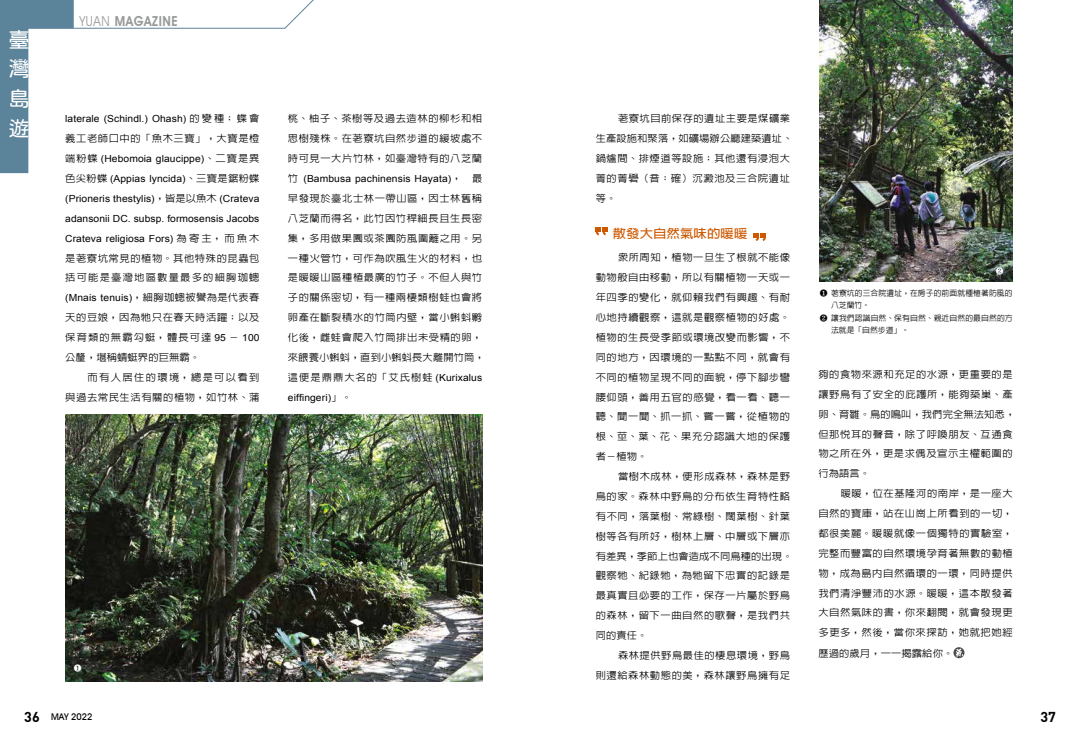
<style>
.page{position:relative;width:1078px;height:738px;background:#fff}
.page>*{position:absolute;margin:0;border:0;box-sizing:border-box;transform-origin:0 0}
.t1{font:21.3px/29.8px "jf openhuninn 1.1";color:#fff;text-align:justify}
.t2{font:700 14.2px "DIN";color:#000}
.t3{font:600 13.8px "Avant Garde IT Cby BT";letter-spacing:.05em;color:#989999;scale:.9 1}
.t4{font:700 12.1px "AR Hei B5";color:#cd5800;scale:1.11 1}
.t5{font:500 9.8px/19.8px "AR Hei B5";letter-spacing:.055em;color:#000;text-align:justify;scale:1.05 1}
.t6{font:9.8px/19.8px "Arial";letter-spacing:.01em;color:#000;text-align:justify;scale:1.05 1}
.t7{font:500 9.8px/19.8px "AR Hei B5";letter-spacing:.12em;color:#000;scale:1.05 1}
.t8{font:500 9.2px "Avant Garde IT Cby BT";color:#000}
.t9{font:500 7.8px "AR Hei B5";letter-spacing:.015em;color:#000}
.t10{font:7.8px "Koz Min Pr 6 N";color:#fff}
.s1{font-weight:400}
.s2{font-family:"AR Hei B5";font-weight:500}
.s3{font-family:"Arial";font-weight:400}
.s4{font-family:"Koz Min Pr 6 N";font-weight:400}
.s5{font-family:"DIN";font-weight:700;font-size:14.2px}
</style>
<div class="page">
<svg style="left:953px;top:646px;width:11px;height:11px"></svg>
<svg style="left:955px;top:648px;width:8px;height:8px"></svg>
<img style="left:65px;top:414px;width:417px;height:266px">
<img style="left:819px;top:0;width:193px;height:281px">
<svg style="left:753px;top:233px;width:13px;height:8px"></svg>
<svg style="left:595px;top:227px;width:13px;height:9px"></svg>
<svg style="left:0;top:0;width:314px;height:173px"></svg>
<h1 class="t1" style="left:9px;top:24px;width:22px">臺灣島遊</h1>
<h3 class="t3" style="left:79px;top:13px;width:111px"><span class="s1">YUAN</span> MAGAZINE</h3>
<p class="t6" style="left:65px;top:109px;width:186px">laterale (Schindl.) Ohash) <span class="s2">的變種；蝶會</span></p>
<p class="t5" style="left:65px;top:128px;width:186px">義工老師口中的「魚木三寶」，大寶是橙</p>
<p class="t6" style="left:65px;top:149px;width:186px"><span class="s2">端粉蝶</span> (Hebomoia glaucippe)<span class="s2">、二寶是異色尖粉蝶</span> (Appias lyncida)<span class="s2">、三寶是鋸粉蝶</span>(Prioneris thestylis)<span class="s2">，皆是以魚木</span> (Crateva adansonii DC. subsp. formosensis Jacobs Crateva religiosa Fors) <span class="s2">為寄主，而魚木</span></p>
<p class="t7" style="left:65px;top:248px;width:186px">是荖寮坑常見的植物。其他特殊的昆蟲包括可能是臺灣地區數量最多的細胸珈蟌</p>
<p class="t6" style="left:65px;top:288px;width:186px">(Mnais tenuis)<span class="s2">，細胸珈蟌被譽為是代表春</span></p>
<p class="t5" style="left:65px;top:307px;width:186px">天的豆娘，因為牠只在春天時活躍；以及保育類的無霸勾蜓，體長可達 <span class="s3">95</span> － <span class="s3">100</span>公釐，堪稱蜻蜓界的巨無霸。</p>
<p class="t5" style="left:65px;top:367px;width:186px;text-align:right">而有人居住的環境，總是可以看到<br>與過去常民生活有關的植物，如竹林、蒲</p>
<p class="t5" style="left:288px;top:109px;width:186px">桃、柚子、茶樹等及過去造林的柳杉和相思樹殘株。在荖寮坑自然步道的緩坡處不時可見一大片竹林，如臺灣特有的八芝蘭</p>
<p class="t6" style="left:288px;top:169px;width:186px"><span class="s2">竹</span> (Bambusa pachinensis Hayata)<span class="s2">， 最</span></p>
<p class="t5" style="left:288px;top:188px;width:189px;text-align:left">早發現於臺北士林一帶山區，因士林舊稱八芝蘭而得名，此竹因竹稈細長且生長密集，多用做果園或茶園防風圍籬之用。另一種火管竹，可作為吹風生火的材料，也是暖暖山區種植最廣的竹子。不但人與竹子的關係密切，有一種兩棲類樹蛙也會將卵產在斷裂積水的竹筒內壁，當小蝌蚪孵化後，雌蛙會爬入竹筒排出未受精的卵，來餵養小蝌蚪，直到小蝌蚪長大離開竹筒，這便是鼎鼎大名的「艾氏樹蛙 <span class="s3">(Kurixalus</span></p>
<p class="t6" style="left:288px;top:387px;width:62px">eiffingeri)<span class="s2">」。</span></p>
<p class="t10" style="left:74px;top:663px;width:9px">❶</p>
<p class="t5" style="left:595px;top:109px;width:189px;text-align:left;text-indent:22px">荖寮坑目前保存的遺址主要是煤礦業生產設施和聚落，如礦場辦公廳建築遺址、鍋爐間、排煙道等設施；其他還有浸泡大菁的菁礐（音：確）沉澱池及三合院遺址等。</p>
<p class="t4" style="left:612px;top:227px;width:123px">散發大自然氣味的暖暖</p>
<p class="t5" style="left:595px;top:248px;width:186px;text-indent:22px">眾所周知，植物一旦生了根就不能像動物般自由移動，所以有關植物一天或一年四季的變化，就仰賴我們有興趣、有耐心地持續觀察，這就是觀察植物的好處。植物的生長受季節或環境改變而影響，不同的地方，因環境的一點點不同，就會有不同的植物呈現不同的面貌，停下腳步彎腰仰頭，善用五官的感覺，看一看、聽一聽、聞一聞、抓一抓、嘗一嘗，從植物的根、莖、葉、花、果充分認識大地的保護者－植物。</p>
<p class="t5" style="left:595px;top:466px;width:189px;text-align:left;text-indent:22px">當樹木成林，便形成森林，森林是野鳥的家。森林中野鳥的分布依生育特性略有不同，落葉樹、常綠樹、闊葉樹、針葉樹等各有所好，樹林上層、中層或下層亦有差異，季節上也會造成不同鳥種的出現。觀察牠、紀錄牠，為牠留下忠實的記錄是最真實且必要的工作，保存一片屬於野鳥的森林，留下一曲自然的歌聲，是我們共同的責任。</p>
<p class="t5" style="left:595px;top:644px;width:186px;text-align:right">森林提供野鳥最佳的棲息環境，野鳥<br>則還給森林動態的美，森林讓野鳥擁有足</p>
<p class="t10" style="left:995px;top:266px;width:9px">❷</p>
<p class="t9" style="left:819px;top:289px;width:194px"><span class="s4">❶</span> 荖寮坑的三合院遺址，在房子的前面就種植著防風的</p>
<p class="t9" style="left:830px;top:301px;width:40px">八芝蘭竹。</p>
<p class="t9" style="left:819px;top:313px;width:194px"><span class="s4">❷</span> 讓我們認識自然、保有自然、親近自然的最自然的方</p>
<p class="t9" style="left:830px;top:325px;width:79px">法就是「自然步道」。</p>
<p class="t5" style="left:818px;top:364px;width:189px;text-align:left">夠的食物來源和充足的水源，更重要的是讓野鳥有了安全的庇護所，能夠築巢、產卵、育雛。鳥的鳴叫，我們完全無法知悉，但那悅耳的聲音，除了呼喚朋友、互通食物之所在外，更是求偶及宣示主權範圍的行為語言。</p>
<p class="t5" style="left:818px;top:483px;width:186px;text-indent:22px">暖暖，位在基隆河的南岸，是一座大自然的寶庫，站在山崗上所看到的一切，都很美麗。暖暖就像一個獨特的實驗室，完整而豐富的自然環境孕育著無數的動植物，成為島內自然循環的一環，同時提供我們清淨豐沛的水源。暖暖，這本散發著大自然氣味的書，你來翻閱，就會發現更多更多，然後，當你來探訪，她就把她經歷過的歲月，一一揭露給你。</p>
<p class="t8" style="left:24px;top:710px;width:69px"><span class="s5">36</span> MAY 2022</p>
<h2 class="t2" style="left:1040px;top:707px;width:17px">37</h2>
</div>
